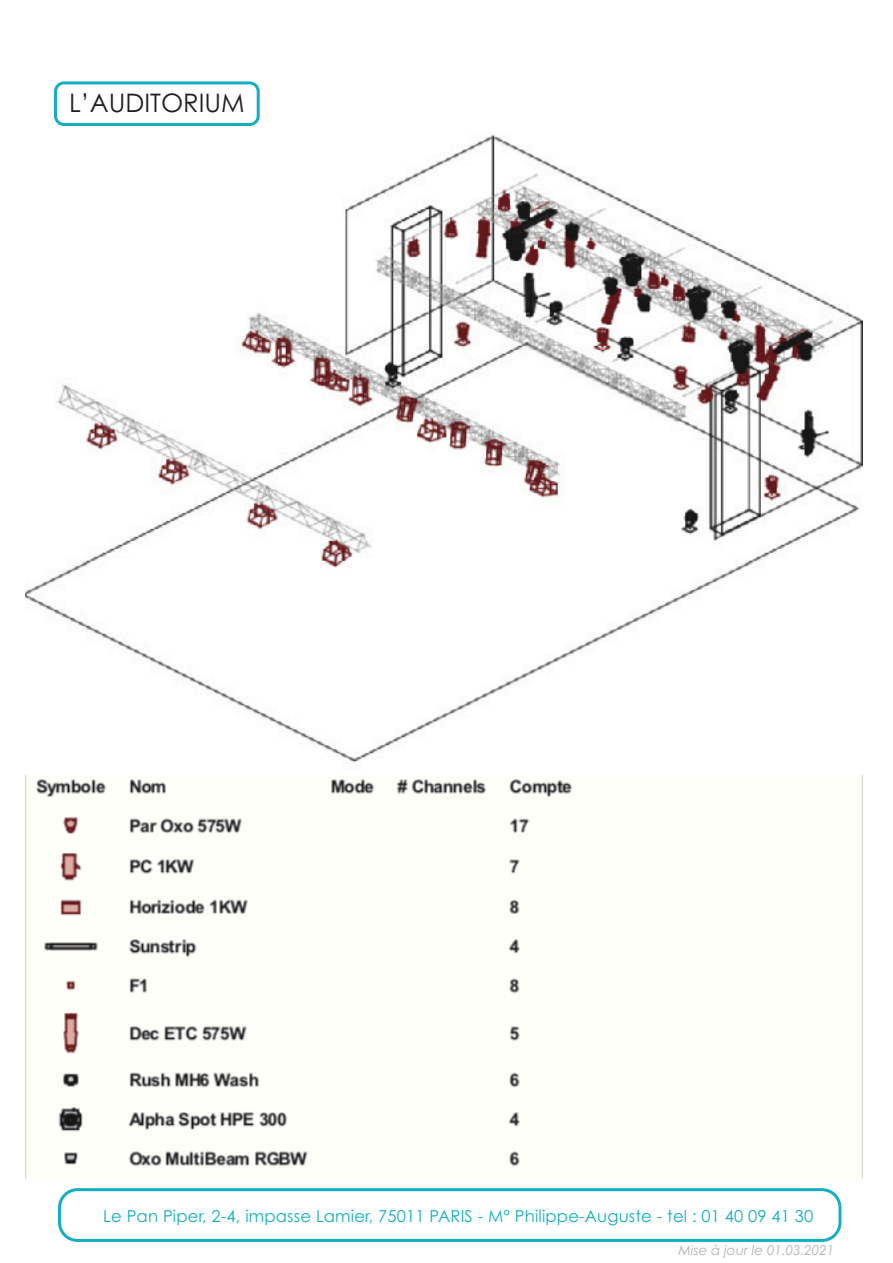
<style>
.page{position:relative;width:893px;height:1263px;background:#fff}
.page>*{position:absolute;margin:0;border:0;box-sizing:border-box;transform-origin:0 0}
.t1{font:25.5px "Century Gothic Pro";color:#231f20}
.t2{font:16.5px "Century Gothic Pro";letter-spacing:.01em;color:#14aec2}
.t3{font:italic 13.5px "Century Gothic Pro";color:#b2b3b7}
</style>
<div class="page">
<img style="left:26px;top:134px;width:836px;height:1044px">
<div style="left:54px;top:81px;width:206px;height:45px;border:3px solid #14aec2;border-radius:9px"></div>
<div style="left:58px;top:1188px;width:783px;height:54px;border:3px solid #14aec2;border-radius:18px"></div>
<p class="t1" style="left:69px;top:88px;width:177px">L’AUDITORIUM</p>
<p class="t2" style="left:103px;top:1206px;width:711px">Le Pan Piper, 2-4, impasse Lamier, 75011 PARIS - M° Philippe-Auguste - tel : 01 40 09 41 30</p>
<p class="t3" style="left:678px;top:1242px;width:157px">Mise à jour le 01.03.2021</p>
</div>
